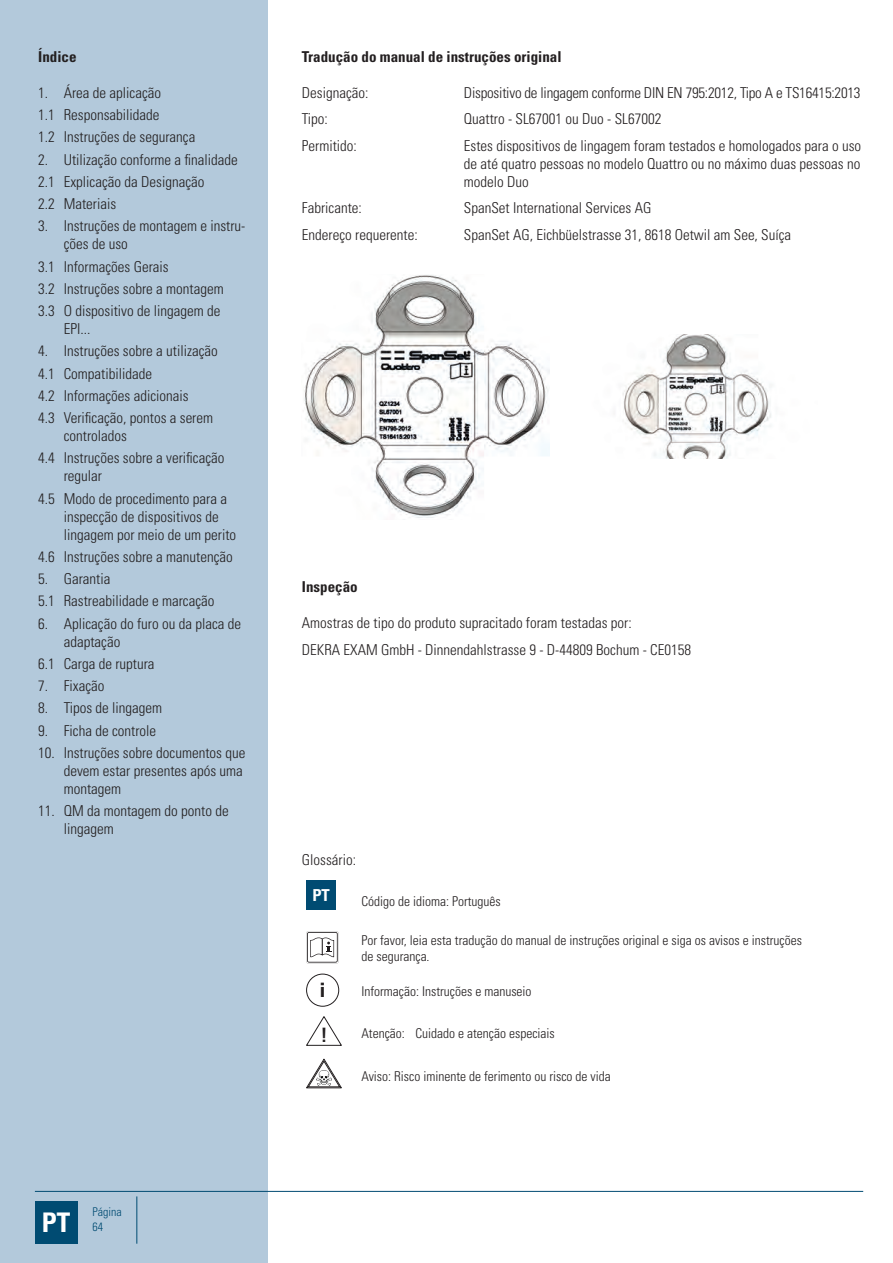
<style>
.page{position:relative;width:893px;height:1263px;background:#fff}
.page>*{position:absolute;margin:0;border:0;box-sizing:border-box;transform-origin:0 0}
.t1{font:700 condensed 27px "Univers LT Std";color:#fff}
.t2{font:700 19.8px "Univers LT Std";color:#231f20}
.t3{font:700 condensed 19.8px "Univers LT Std";color:#231f20}
.t4{font:700 condensed 16.5px "Univers LT Std";color:#fff}
.t5{font:300 condensed 15px/22.2px "Univers LT Std";color:#231f20}
.t6{font:700 condensed 15px "Univers LT Std";color:#231f20}
.t7{font:300 condensed 13.5px/16.2px "Univers LT Std";color:#231f20}
.t8{font:300 condensed 12px "Univers LT Std";color:#004b72}
</style>
<div class="page">
<div style="left:0;top:0;width:268px;height:1263px;background:#b3c9db"></div>
<hr style="left:35px;top:1191px;width:828px;height:1px;background:#004b72">
<hr style="left:136px;top:1196px;width:1px;height:48px;background:#004b72">
<div style="left:35px;top:1201px;width:42px;height:43px;background:#004b72"></div>
<div style="left:306px;top:880px;width:30px;height:30px;background:#004b72"></div>
<svg style="left:306px;top:931px;width:33px;height:32px"></svg>
<div style="left:306px;top:974px;width:33px;height:33px;border:1px solid #231f20;border-radius:50%"></div>
<svg style="left:306px;top:1016px;width:36px;height:30px"></svg>
<svg style="left:306px;top:1058px;width:36px;height:31px"></svg>
<img style="left:316px;top:1070px;width:16px;height:15px">
<img style="left:622px;top:335px;width:149px;height:124px">
<img style="left:304px;top:275px;width:245px;height:243px">
<p class="t6" style="left:38px;top:47px;width:40px">Índice</p>
<p class="t5" style="left:38px;top:82px;width:159px">1. Área de aplicação<br>1.1 Responsabilidade<br>1.2 Instruções de segurança</p>
<p class="t5" style="left:38px;top:148px;width:201px">2. Utilização conforme a finalidade<br>2.1 Explicação da Designação<br>2.2 Materiais</p>
<p class="t5" style="left:64px;top:217px;width:183px;line-height:18px;text-indent:-26px">3. Instruções de montagem e instru&shy;ções de uso</p>
<p class="t5" style="left:38px;top:255px;width:187px">3.1 Informações Gerais<br>3.2 Instruções sobre a montagem<br>3.3 O dispositivo de lingagem de</p>
<p class="t5" style="left:64px;top:318px;width:28px">EPI...</p>
<p class="t5" style="left:38px;top:340px;width:181px">4. Instruções sobre a utilização<br>4.1 Compatibilidade<br>4.2 Informações adicionais<br>4.3 Verificação, pontos a serem</p>
<p class="t5" style="left:38px;top:425px;width:188px;text-indent:26px">controlados<br>4.4 Instruções sobre a verificação</p>
<p class="t5" style="left:38px;top:465px;width:190px;text-indent:26px">regular<br>4.5 Modo de procedimento para a</p>
<p class="t5" style="left:64px;top:507px;width:174px;line-height:18px">inspecção de dispositivos de lingagem por meio de um perito</p>
<p class="t5" style="left:38px;top:545px;width:196px">4.6 Instruções sobre a manutenção</p>
<p class="t5" style="left:38px;top:568px;width:178px">5. Garantia<br>5.1 Rastreabilidade e marcação</p>
<p class="t5" style="left:64px;top:614px;width:179px;line-height:18px;text-indent:-26px">6. Aplicação do furo ou da placa de adaptação</p>
<p class="t5" style="left:38px;top:652px;width:118px">6.1 Carga de ruptura</p>
<p class="t5" style="left:38px;top:675px;width:68px">7. Fixação</p>
<p class="t5" style="left:38px;top:697px;width:125px">8. Tipos de lingagem</p>
<p class="t5" style="left:38px;top:719px;width:119px">9. Ficha de controle</p>
<p class="t5" style="left:64px;top:744px;width:183px;line-height:18px;text-indent:-26px">10. Instruções sobre documentos que devem estar presentes após uma montagem</p>
<p class="t5" style="left:64px;top:802px;width:166px;line-height:18px;text-indent:-26px">11. QM da montagem do ponto de lingagem</p>
<p class="t8" style="left:92px;top:1204px;width:31px">Página</p>
<h1 class="t1" style="left:42px;top:1206px;width:30px">PT</h1>
<p class="t8" style="left:92px;top:1219px;width:12px">64</p>
<p class="t6" style="left:302px;top:47px;width:261px">Tradução do manual de instruções original</p>
<p class="t5" style="left:302px;top:82px;width:68px">Designação:</p>
<p class="t5" style="left:464px;top:82px;width:398px">Dispositivo de lingagem conforme DIN EN 795:2012, Tipo A e TS16415:2013</p>
<p class="t5" style="left:302px;top:108px;width:27px">Tipo:</p>
<p class="t5" style="left:464px;top:108px;width:199px">Quattro - SL67001 ou Duo - SL67002</p>
<p class="t5" style="left:302px;top:135px;width:56px">Permitido:</p>
<p class="t5" style="left:464px;top:137px;width:399px;line-height:18px;text-align:justify">Estes dispositivos de lingagem foram testados e homologados para o uso de até quatro pessoas no modelo Quattro ou no máximo duas pessoas no modelo Duo</p>
<p class="t5" style="left:302px;top:197px;width:61px">Fabricante:</p>
<p class="t5" style="left:464px;top:197px;width:189px">SpanSet International Services AG</p>
<p class="t5" style="left:302px;top:224px;width:117px">Endereço requerente:</p>
<p class="t5" style="left:464px;top:224px;width:329px">SpanSet AG, Eichbüelstrasse 31, 8618 Oetwil am See, Suíça</p>
<p class="t6" style="left:302px;top:578px;width:57px">Inspeção</p>
<p class="t5" style="left:302px;top:610px;width:391px;line-height:26.5px">Amostras de tipo do produto supracitado foram testadas por:<br>DEKRA EXAM GmbH - Dinnendahlstrasse 9 - D-44809 Bochum - CE0158</p>
<p class="t5" style="left:302px;top:849px;width:56px">Glossário:</p>
<p class="t4" style="left:312px;top:885px;width:19px">PT</p>
<p class="t7" style="left:361px;top:893px;width:141px">Código de idioma: Português</p>
<p class="t7" style="left:361px;top:932px;width:442px">Por favor, leia esta tradução do manual de instruções original e siga os avisos e instruções de segurança.</p>
<h2 class="t2" style="left:320px;top:979px;width:7px">i</h2>
<p class="t7" style="left:361px;top:983px;width:172px">Informação: Instruções e manuseio</p>
<h2 class="t3" style="left:321px;top:1022px;width:8px">!</h2>
<p class="t7" style="left:361px;top:1025px;width:195px">Atenção: Cuidado e atenção especiais</p>
<p class="t7" style="left:361px;top:1068px;width:251px">Aviso: Risco iminente de ferimento ou risco de vida</p>
</div>
